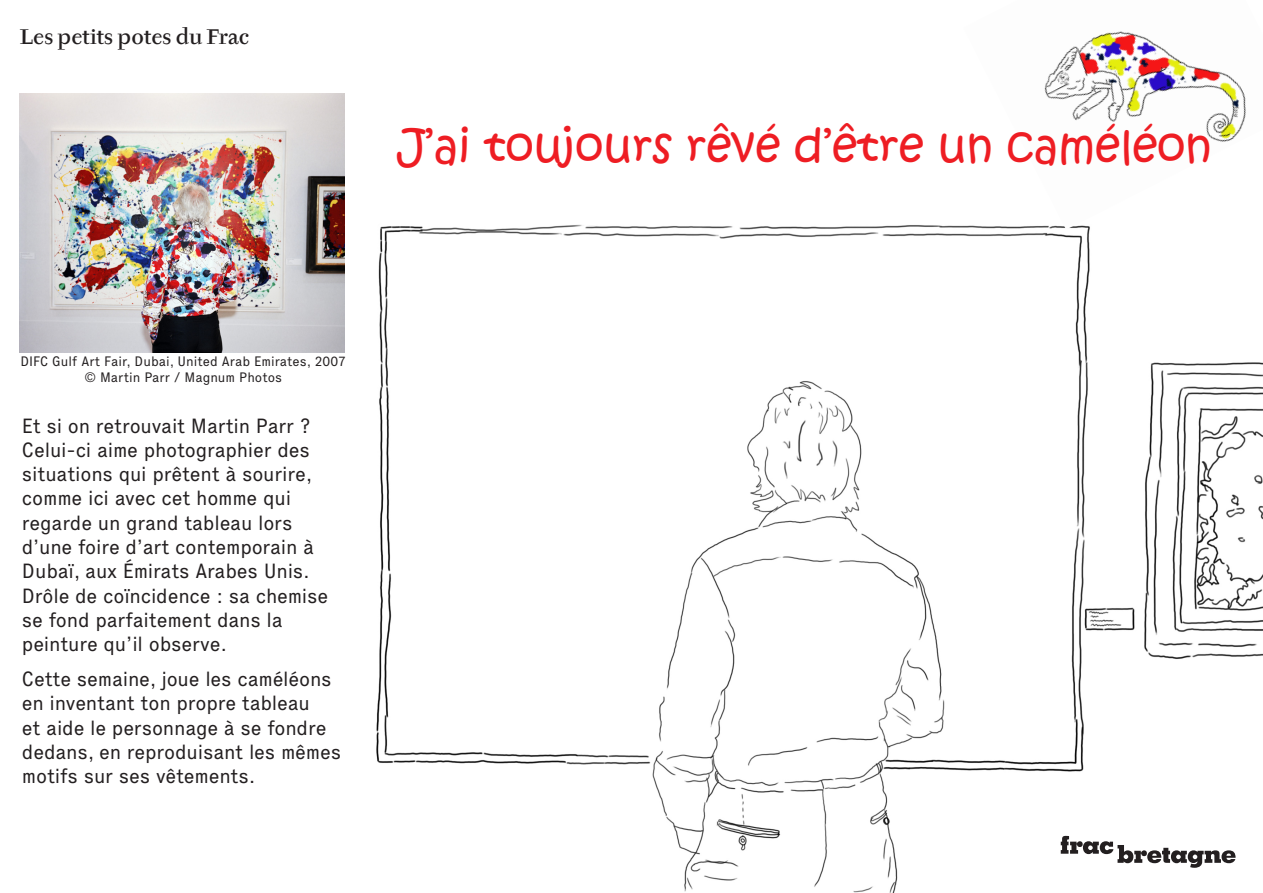
<style>
.page{position:relative;width:1263px;height:893px;background:#fff}
.page>*{position:absolute;margin:0;border:0;box-sizing:border-box;transform-origin:0 0}
.t1{font:45px "Kristen ITC";color:#ee1d23}
.t2{font:500 21px "Tyfa ITC Std";color:#231f20}
.t3{font:20.25px/24.3px "Executive";letter-spacing:-.01em;color:#231f20}
.t4{font:13.5px "Executive";color:#231f20}
</style>
<div class="page">
<img style="left:162px;top:213px;width:1101px;height:680px">
<svg style="left:1061px;top:836px;width:174px;height:32px"></svg>
<img style="left:20px;top:94px;width:324px;height:258px">
<img style="left:963px;top:31px;width:300px;height:199px">
<p class="t2" style="left:20px;top:25px;width:231px">Les petits potes du Frac</p>
<p class="t1" style="left:397px;top:117px;width:816px">J’ai toujours rêvé d’être un caméléon</p>
<p class="t4" style="left:20px;top:353px;width:327px">DIFC Gulf Art Fair, Dubai, United Arab Emirates, 2007</p>
<p class="t4" style="left:84px;top:369px;width:199px">© Martin Parr / Magnum Photos</p>
<p class="t3" style="left:22px;top:413px;width:308px">Et si on retrouvait Martin Parr ?<br>Celui-ci aime photographier des situations qui prêtent à sourire, comme ici avec cet homme qui regarde un grand tableau lors d’une foire d’art contemporain à<br>Dubaï, aux Émirats Arabes Unis.<br>Drôle de coïncidence : sa chemise se fond parfaitement dans la peinture qu’il observe.</p>
<p class="t3" style="left:22px;top:667px;width:321px">Cette semaine, joue les caméléons en inventant ton propre tableau<br>et aide le personnage à se fondre dedans, en reproduisant les mêmes motifs sur ses vêtements.</p>
</div>
